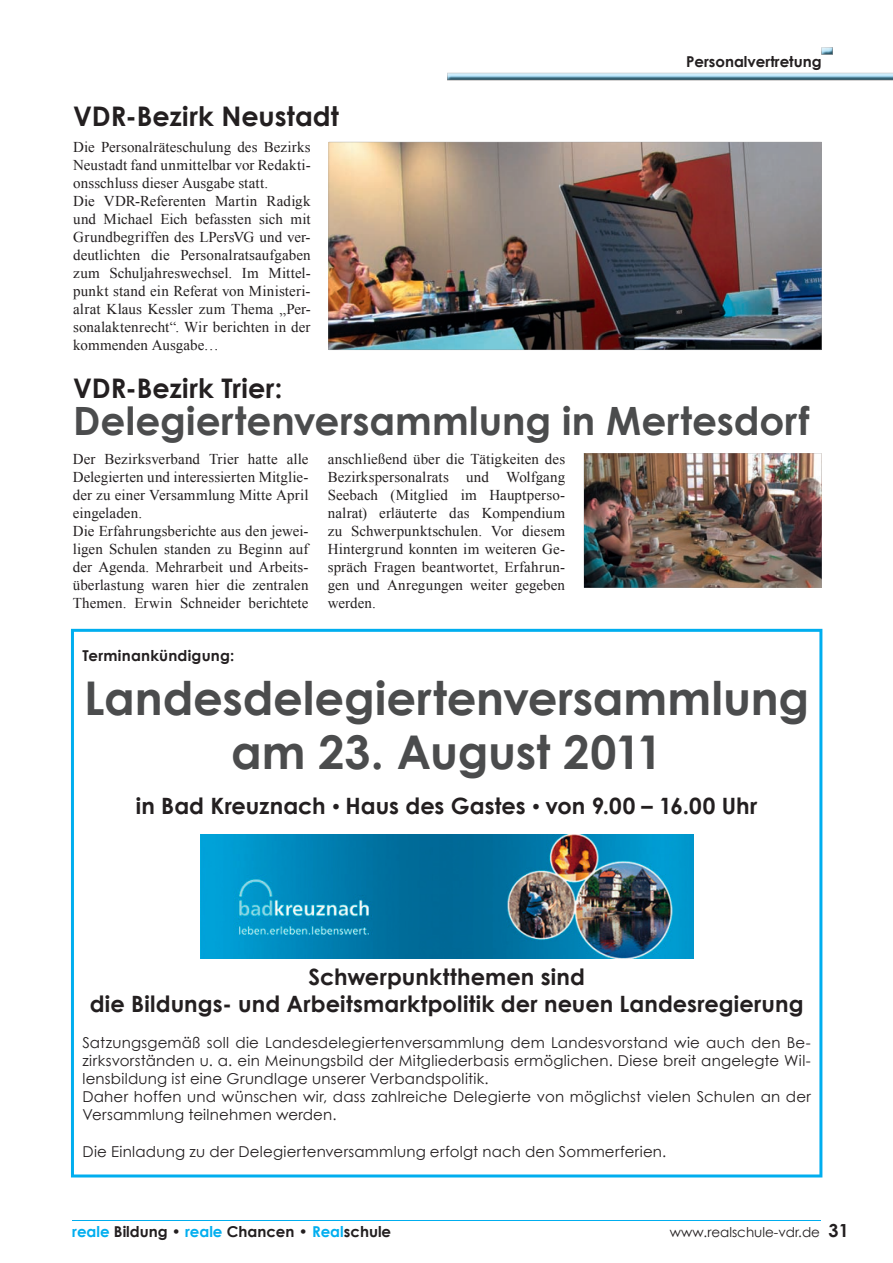
<style>
.page{position:relative;width:893px;height:1263px;background:#fff}
.page>*{position:absolute;margin:0;border:0;box-sizing:border-box;transform-origin:0 0}
.t1{font:700 46.5px/54px "Century Gothic";letter-spacing:-.005em;color:#4b4c4d;text-align:center}
.t2{font:700 39px "Century Gothic";letter-spacing:.005em;color:#4b4c4d}
.t3{font:700 27px "Century Gothic";color:#231f20}
.t4{font:700 22.5px/27px "Century Gothic";letter-spacing:.005em;color:#231f20;text-align:center}
.t5{font:15px/18px "Times New Roman";letter-spacing:.01em;color:#231f20}
.t6{font:15px/18px "Century Gothic";letter-spacing:.015em;color:#231f20}
.t7{font:700 15px "Century Gothic";color:#231f20}
.t8{font:13.5px "Century Gothic";color:#231f20}
.s1{font-family:"Times New Roman";font-weight:400}
.s2{color:#00aeef}
.s3{font-weight:700;font-size:18px}
</style>
<div class="page">
<hr style="left:72px;top:1220px;width:749px;height:1px;background:#00aeef">
<img style="left:447px;top:73px;width:446px;height:7px">
<svg style="left:821px;top:47px;width:12px;height:8px"></svg>
<img style="left:329px;top:142px;width:493px;height:208px">
<svg style="left:71px;top:629px;width:751px;height:548px"></svg>
<img style="left:583px;top:453px;width:239px;height:134px">
<h3 class="t3" style="left:73px;top:99px;width:267px">VDR-Bezirk Neustadt</h3>
<p class="t5" style="left:73px;top:138px;width:239px">Die Personalräteschulung des Bezirks Neustadt fand unmittelbar vor Redakti&shy;onsschluss dieser Ausgabe statt.<br>Die VDR-Referenten Martin Radigk und Michael Eich befassten sich mit Grundbegriffen des LPersVG und ver&shy;deutlichten die Personalratsaufgaben zum Schuljahreswechsel. Im Mittel&shy;punkt stand ein Referat von Ministeri&shy;alrat Klaus Kessler zum Thema „Per&shy;sonalaktenrecht“. Wir berichten in der kommenden Ausgabe…</p>
<p class="t7" style="left:686px;top:53px;width:137px">Personalvertretung</p>
<h3 class="t3" style="left:73px;top:371px;width:211px">VDR-Bezirk Trier:</h3>
<h2 class="t2" style="left:73px;top:397px;width:738px">Delegiertenversammlung in Mertesdorf</h2>
<p class="t5" style="left:328px;top:450px;width:239px;text-align:justify">anschließend über die Tätigkeiten des Bezirkspersonalrats und Wolfgang Seebach (Mitglied im Hauptperso&shy;nalrat) erläuterte das Kompendium zu Schwerpunktschulen. Vor diesem Hintergrund konnten im weiteren Ge&shy;spräch Fragen beantwortet, Erfahrun&shy;gen und Anregungen weiter gegeben werden.</p>
<p class="t5" style="left:73px;top:449px;width:237px">Der Bezirksverband Trier hatte alle Delegierten und interessierten Mitglie&shy;der zu einer Versammlung Mitte April eingeladen.<br>Die Erfahrungsberichte aus den jewei&shy;ligen Schulen standen zu Beginn auf der Agenda. Mehrarbeit und Arbeits&shy;überlastung waren hier die zentralen Themen. Erwin Schneider berichtete</p>
<p class="t7" style="left:82px;top:646px;width:153px">Terminankündigung:</p>
<h1 class="t1" style="left:84px;top:670px;width:727px">Landesdelegiertenversammlung am 23. August 2011</h1>
<h3 class="t4" style="left:136px;top:792px;width:623px">in Bad Kreuznach <span class="s1">•</span> Haus des Gastes <span class="s1">•</span> von 9.00 – 16.00 Uhr</h3>
<h3 class="t4" style="left:90px;top:963px;width:715px">Schwerpunktthemen sind<br>die Bildungs- und Arbeitsmarktpolitik der neuen Landesregierung</h3>
<p class="t6" style="left:82px;top:1034px;width:730px">Satzungsgemäß soll die Landesdelegiertenversammlung dem Landesvorstand wie auch den Be&shy;zirksvorständen u. a. ein Meinungsbild der Mitgliederbasis ermöglichen. Diese breit angelegte Wil&shy;lensbildung ist eine Grundlage unserer Verbandspolitik.<br>Daher hoffen und wünschen wir, dass zahlreiche Delegierte von möglichst vielen Schulen an der Versammlung teilnehmen werden.</p>
<p class="t6" style="left:82px;top:1142px;width:585px">Die Einladung zu der Delegiertenversammlung erfolgt nach den Sommerferien.</p>
<p class="t7" style="left:72px;top:1222px;width:320px"><span class="s2">reale</span> Bildung • <span class="s2">reale</span> Chancen • <span class="s2">Real</span>schule</p>
<p class="t8" style="left:670px;top:1223px;width:180px">www.realschule-vdr.de <span class="s3">31</span></p>
</div>
